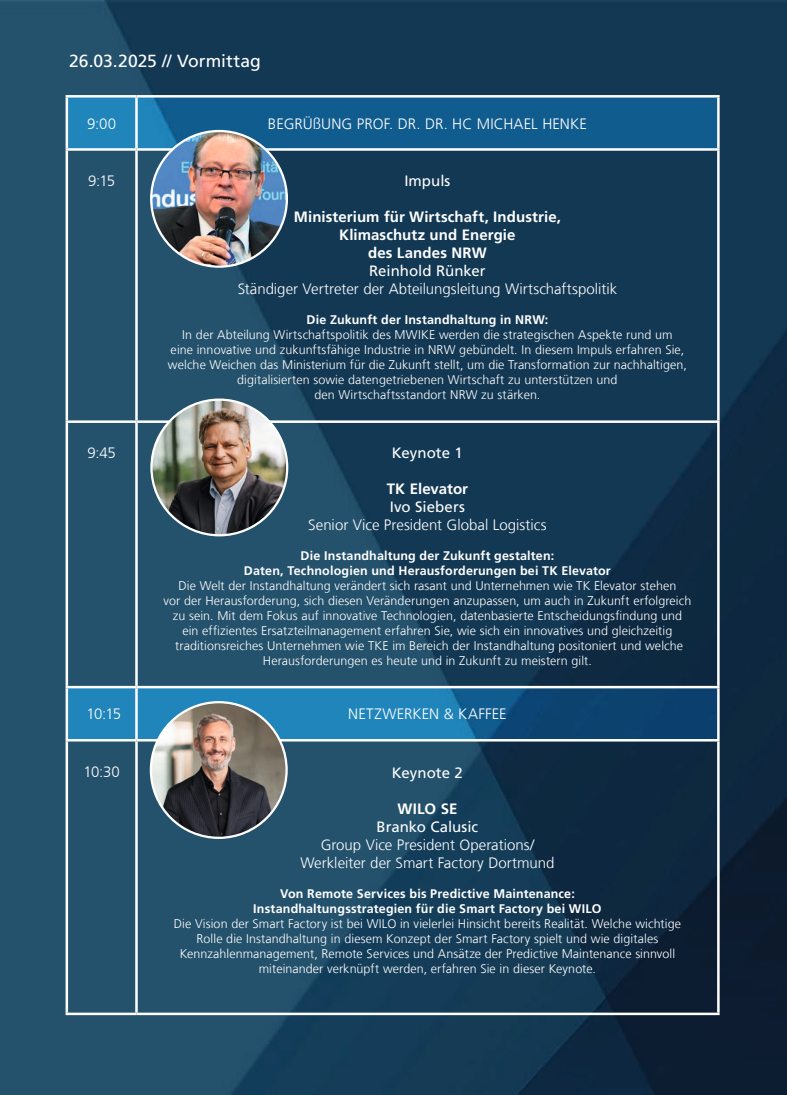
<style>
.page{position:relative;width:787px;height:1095px;background:#fff}
.page>*{position:absolute;margin:0;border:0;box-sizing:border-box;transform-origin:0 0}
.t1{font:17.5px "Frutiger LT Com";color:#fff}
.t2{font:300 15px/18px "Frutiger LT Com";color:#fff;text-align:center}
.t3{font:700 15px/18px "Frutiger LT Com";letter-spacing:.005em;color:#fff;text-align:center}
.t4{font:15px "Frutiger LT Com";color:#fff}
.t5{font:300 12.5px/15px "Frutiger LT Com";letter-spacing:.005em;color:#fff;text-align:center}
.t6{font:700 12.5px/15px "Frutiger LT Com";letter-spacing:.015em;color:#fff;text-align:center}
</style>
<div class="page">
<img style="left:0;top:0;width:787px;height:1095px">
<svg style="left:68px;top:688px;width:649px;height:51px;background:#1a6b9d"></svg>
<svg style="left:68px;top:98px;width:649px;height:50px;background:#136295"></svg>
<hr style="left:66px;top:95px;width:70px;height:3px;background:#fff">
<hr style="left:66px;top:98px;width:2px;height:50px;background:#fff">
<hr style="left:136px;top:95px;width:583px;height:3px;background:#fff">
<hr style="left:135px;top:98px;width:3px;height:50px;background:#fff">
<hr style="left:717px;top:98px;width:2px;height:50px;background:#fff">
<hr style="left:66px;top:148px;width:70px;height:3px;background:#fff">
<hr style="left:66px;top:151px;width:2px;height:269px;background:#fff">
<hr style="left:136px;top:148px;width:583px;height:3px;background:#fff">
<hr style="left:135px;top:151px;width:3px;height:269px;background:#fff">
<hr style="left:717px;top:151px;width:2px;height:269px;background:#fff">
<hr style="left:66px;top:420px;width:70px;height:3px;background:#fff">
<hr style="left:66px;top:423px;width:2px;height:263px;background:#fff">
<hr style="left:136px;top:420px;width:583px;height:3px;background:#fff">
<hr style="left:135px;top:423px;width:3px;height:263px;background:#fff">
<hr style="left:717px;top:423px;width:2px;height:263px;background:#fff">
<hr style="left:66px;top:686px;width:70px;height:2px;background:#fff">
<hr style="left:66px;top:688px;width:2px;height:51px;background:#fff">
<hr style="left:136px;top:686px;width:583px;height:2px;background:#fff">
<hr style="left:135px;top:688px;width:3px;height:51px;background:#fff">
<hr style="left:717px;top:688px;width:2px;height:51px;background:#fff">
<hr style="left:66px;top:739px;width:70px;height:2px;background:#fff">
<hr style="left:66px;top:741px;width:2px;height:272px;background:#fff">
<hr style="left:136px;top:739px;width:583px;height:2px;background:#fff">
<hr style="left:135px;top:741px;width:3px;height:272px;background:#fff">
<hr style="left:717px;top:741px;width:2px;height:272px;background:#fff">
<hr style="left:66px;top:1013px;width:70px;height:2px;background:#fff">
<hr style="left:136px;top:1013px;width:583px;height:2px;background:#fff">
<img style="left:151px;top:131px;width:136px;height:136px;border-radius:68px">
<img style="left:151px;top:702px;width:135px;height:136px;border-radius:68px">
<img style="left:151px;top:400px;width:136px;height:135px;border-radius:68px">
<h1 class="t1" style="left:69px;top:51px;width:193px">26.03.2025 // Vormittag</h1>
<p class="t2" style="left:87px;top:114px;width:31px">9:00</p>
<p class="t2" style="left:268px;top:114px;width:320px">BEGRÜßUNG PROF. DR. DR. HC MICHAEL HENKE</p>
<p class="t2" style="left:88px;top:172px;width:28px">9:15</p>
<p class="t4" style="left:404px;top:172px;width:48px">Impuls</p>
<p class="t3" style="left:294px;top:208px;width:268px">Ministerium für Wirtschaft, Industrie,<br>Klimaschutz und Energie<br>des Landes NRW</p>
<p class="t4" style="left:369px;top:262px;width:118px">Reinhold Rünker</p>
<p class="t2" style="left:238px;top:280px;width:381px">Ständiger Vertreter der Abteilungsleitung Wirtschaftspolitik</p>
<p class="t6" style="left:306px;top:312px;width:243px">Die Zukunft der Instandhaltung in NRW:</p>
<p class="t5" style="left:168px;top:327px;width:520px">In der Abteilung Wirtschaftspolitik des MWIKE werden die strategischen Aspekte rund um<br>eine innovative und zukunftsfähige Industrie in NRW gebündelt. In diesem Impuls erfahren Sie, welche Weichen das Ministerium für die Zukunft stellt, um die Transformation zur nachhaltigen, digitalisierten sowie datengetriebenen Wirtschaft zu unterstützen und<br>den Wirtschaftsstandort NRW zu stärken.</p>
<p class="t2" style="left:87px;top:444px;width:30px">9:45</p>
<p class="t4" style="left:392px;top:444px;width:72px">Keynote 1</p>
<p class="t3" style="left:387px;top:480px;width:83px">TK Elevator</p>
<p class="t4" style="left:390px;top:498px;width:77px">Ivo Siebers</p>
<p class="t2" style="left:308px;top:516px;width:240px">Senior Vice President Global Logistics</p>
<p class="t6" style="left:244px;top:548px;width:368px">Die Instandhaltung der Zukunft gestalten:<br>Daten, Technologien und Herausforderungen bei TK Elevator</p>
<p class="t5" style="left:163px;top:578px;width:529px">Die Welt der Instandhaltung verändert sich rasant und Unternehmen wie TK Elevator stehen<br>vor der Herausforderung, sich diesen Veränderungen anzupassen, um auch in Zukunft erfolgreich zu sein. Mit dem Fokus auf innovative Technologien, datenbasierte Entscheidungsfindung und ein effizientes Ersatzteilmanagement erfahren Sie, wie sich ein innovatives und gleichzeitig traditionsreiches Unternehmen wie TKE im Bereich der Instandhaltung positoniert und welche Herausforderungen es heute und in Zukunft zu meistern gilt.</p>
<p class="t2" style="left:86px;top:705px;width:36px">10:15</p>
<p class="t2" style="left:348px;top:705px;width:160px">NETZWERKEN &amp; KAFFEE</p>
<p class="t2" style="left:83px;top:762px;width:38px">10:30</p>
<p class="t4" style="left:392px;top:764px;width:72px">Keynote 2</p>
<p class="t3" style="left:397px;top:799px;width:62px">WILO SE</p>
<p class="t4" style="left:376px;top:818px;width:103px">Branko Calusic</p>
<p class="t2" style="left:300px;top:836px;width:256px">Group Vice President Operations/<br>Werkleiter der Smart Factory Dortmund</p>
<p class="t6" style="left:253px;top:886px;width:350px">Von Remote Services bis Predictive Maintenance:<br>Instandhaltungsstrategien für die Smart Factory bei WILO</p>
<p class="t5" style="left:174px;top:916px;width:509px">Die Vision der Smart Factory ist bei WILO in vielerlei Hinsicht bereits Realität. Welche wichtige Rolle die Instandhaltung in diesem Konzept der Smart Factory spielt und wie digitales Kennzahlenmanagement, Remote Services und Ansätze der Predictive Maintenance sinnvoll miteinander verknüpft werden, erfahren Sie in dieser Keynote.</p>
</div>
